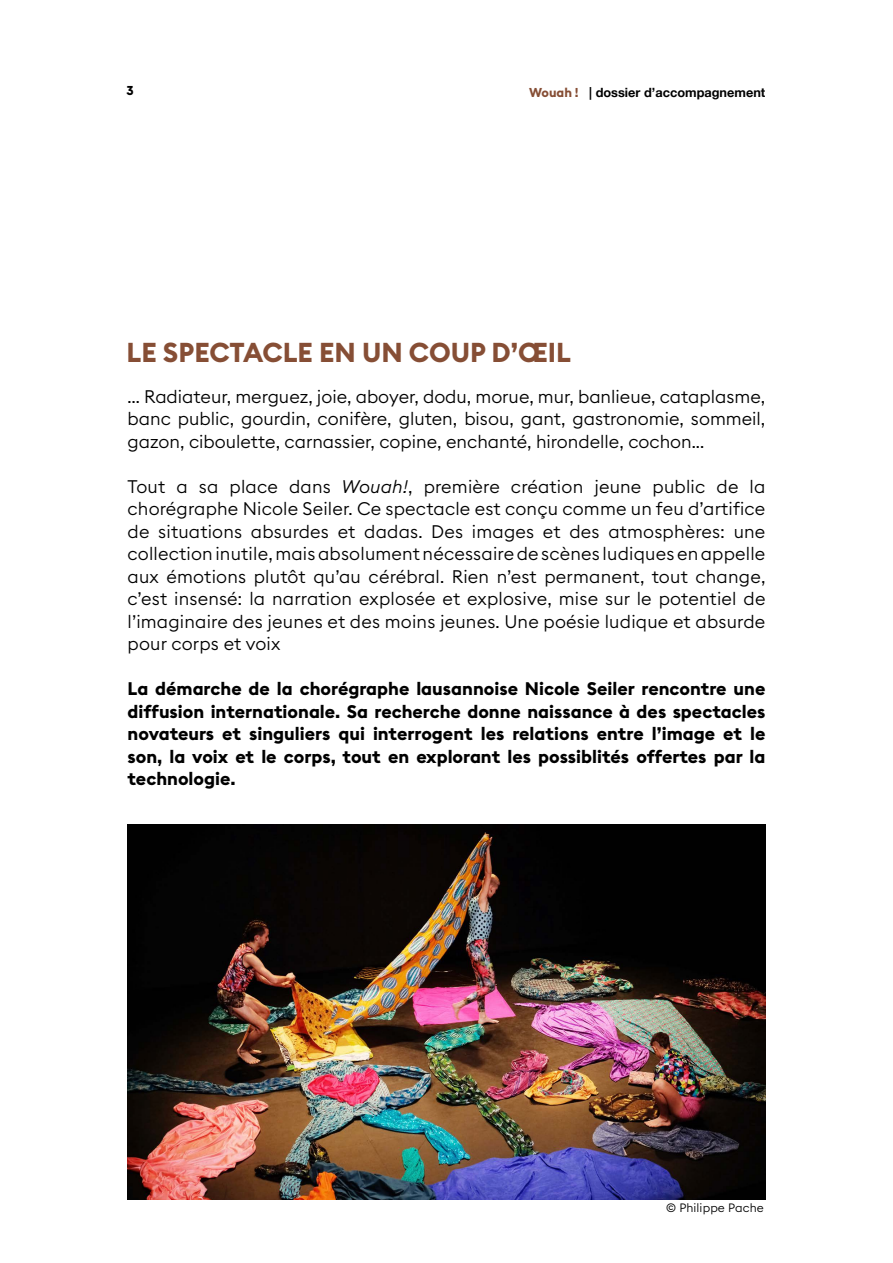
<style>
.page{position:relative;width:893px;height:1263px;background:#fff}
.page>*{position:absolute;margin:0;border:0;box-sizing:border-box;transform-origin:0 0}
.t1{font:700 27px "Euclid Square";color:#864e35}
.t2{font:300 18px/22.5px "Euclid Square";color:#000;text-align:justify}
.t3{font:700 18px/22.5px "Euclid Square";color:#000;text-align:justify}
.t4{font:700 12.75px "Helvetica Neue";color:#000}
.t5{font:700 12.75px "Euclid Square";color:#000}
.t6{font:300 12px "Euclid Square";letter-spacing:.01em;color:#000}
.s1{font-family:"Euclid Square";color:#864e35}
.s2{font-style:italic}
</style>
<div class="page">
<img style="left:128px;top:825px;width:637px;height:374px">
<p class="t5" style="left:126px;top:83px;width:9px">3</p>
<p class="t4" style="left:529px;top:83px;width:238px"><span class="s1">Wouah !</span> | dossier d’accompagnement</p>
<h1 class="t1" style="left:126px;top:335px;width:446px">LE SPECTACLE EN UN COUP D’ŒIL</h1>
<p class="t2" style="left:128px;top:385px;width:639px">… Radiateur, merguez, joie, aboyer, dodu, morue, mur, banlieue, cataplasme, banc public, gourdin, conifère, gluten, bisou, gant, gastronomie, sommeil, gazon, ciboulette, carnassier, copine, enchanté, hirondelle, cochon...</p>
<p class="t2" style="left:128px;top:475px;width:639px">Tout a sa place dans <span class="s2">Wouah!</span>, première création jeune public de la chorégraphe Nicole Seiler. Ce spectacle est conçu comme un feu d’artifice de situations absurdes et dadas. Des images et des atmosphères: une collection inutile, mais absolument nécessaire de scènes ludiques en appelle aux émotions plutôt qu’au cérébral. Rien n’est permanent, tout change, c’est insensé: la narration explosée et explosive, mise sur le potentiel de l’imaginaire des jeunes et des moins jeunes. Une poésie ludique et absurde pour corps et voix</p>
<p class="t3" style="left:128px;top:678px;width:639px">La démarche de la chorégraphe lausannoise Nicole Seiler rencontre une diffusion internationale. Sa recherche donne naissance à des spectacles novateurs et singuliers qui interrogent les relations entre l’image et le son, la voix et le corps, tout en explorant les possiblités offertes par la technologie.</p>
<p class="t6" style="left:666px;top:1200px;width:99px">© Philippe Pache</p>
</div>
